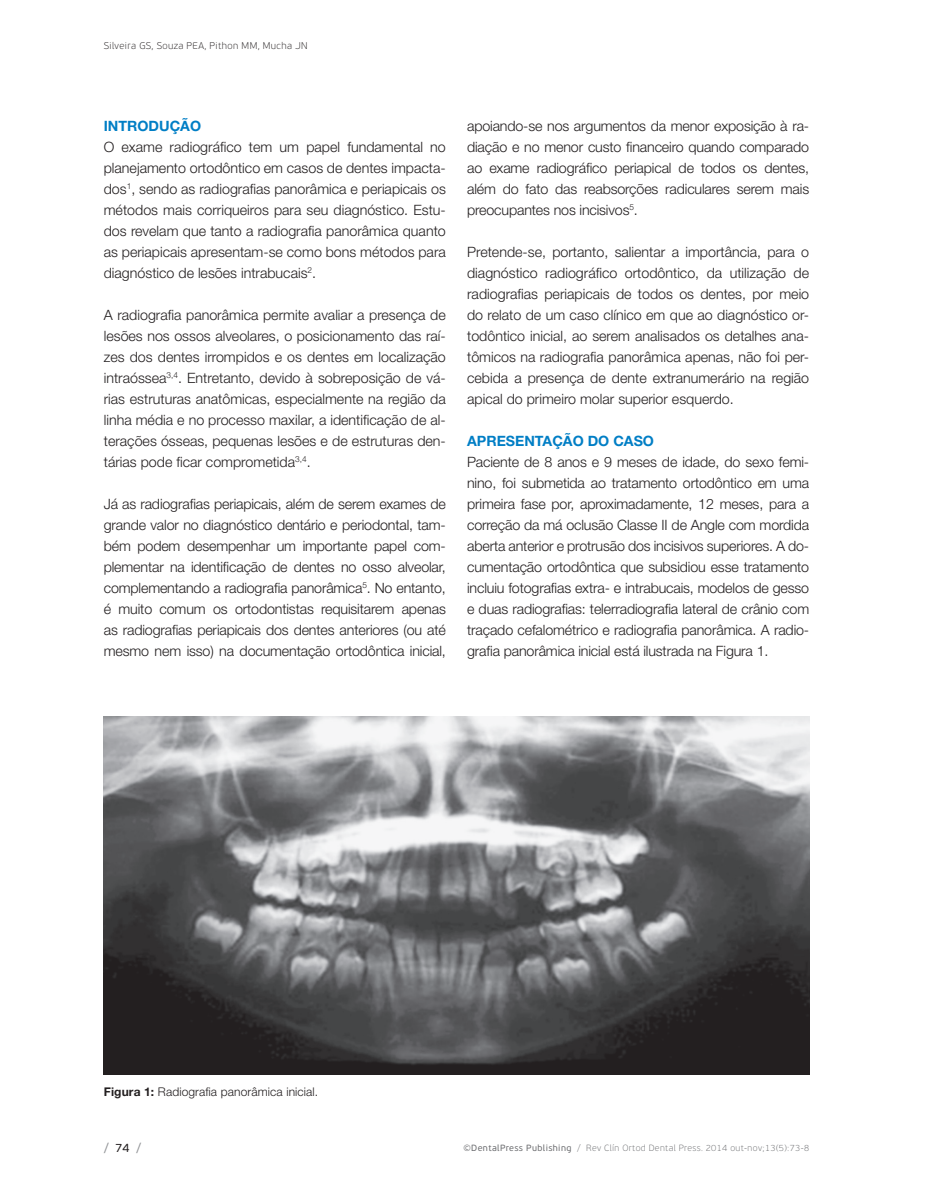
<style>
.page{position:relative;width:930px;height:1200px;background:#fff}
.page>*{position:absolute;margin:0;border:0;box-sizing:border-box;transform-origin:0 0}
.t1{font:300 14.25px/21px "Helvetica Neue LT Pro";letter-spacing:-.01em;color:#231f20;text-align:justify}
.t2{font:700 14.25px "Helvetica Neue LT Pro";color:#007ec5}
.t3{font:300 12px "Helvetica Neue LT Pro";letter-spacing:.01em;color:#231f20}
.t4{font:12px "Embraco Beau Sans";color:#939598}
.t5{font:100 9.75px "Embraco Beau Sans";letter-spacing:.04em;color:#231f20}
.t6{font:100 9px "Embraco Beau Sans";letter-spacing:.04em;color:#6c6d70}
.s1{font-weight:700}
.s2{color:#231f20}
.s3{font-weight:400}
</style>
<div class="page">
<img style="left:104px;top:717px;width:705px;height:358px">
<p class="t5" style="left:104px;top:40px;width:205px">Silveira GS, Souza PEA, Pithon MM, Mucha JN</p>
<p class="t2" style="left:104px;top:117px;width:99px">INTRODUÇÃO</p>
<p class="t1" style="left:104px;top:136px;width:344px">O exame radiográfico tem um papel fundamental no planejamento ortodôntico em casos de dentes impacta&shy;dos<sup>1</sup>, sendo as radiografias panorâmica e periapicais os métodos mais corriqueiros para seu diagnóstico. Estu&shy;dos revelam que tanto a radiografia panorâmica quanto as periapicais apresentam-se como bons métodos para diagnóstico de lesões intrabucais<sup>2</sup>.</p>
<p class="t1" style="left:104px;top:304px;width:344px">A radiografia panorâmica permite avaliar a presença de lesões nos ossos alveolares, o posicionamento das raí&shy;zes dos dentes irrompidos e os dentes em localização intraóssea<sup>3,4</sup>. Entretanto, devido à sobreposição de vá&shy;rias estruturas anatômicas, especialmente na região da linha média e no processo maxilar, a identificação de al&shy;terações ósseas, pequenas lesões e de estruturas den&shy;tárias pode ficar comprometida<sup>3,4</sup>.</p>
<p class="t1" style="left:104px;top:493px;width:344px">Já as radiografias periapicais, além de serem exames de grande valor no diagnóstico dentário e periodontal, tam&shy;bém podem desempenhar um importante papel com&shy;plementar na identificação de dentes no osso alveolar, complementando a radiografia panorâmica<sup>5</sup>. No entanto, é muito comum os ortodontistas requisitarem apenas as radiografias periapicais dos dentes anteriores (ou até mesmo nem isso) na documentação ortodôntica inicial,</p>
<p class="t1" style="left:467px;top:115px;width:344px">apoiando-se nos argumentos da menor exposição à ra&shy;diação e no menor custo financeiro quando comparado ao exame radiográfico periapical de todos os dentes, além do fato das reabsorções radiculares serem mais preocupantes nos incisivos<sup>5</sup>.</p>
<p class="t1" style="left:467px;top:241px;width:344px">Pretende-se, portanto, salientar a importância, para o diagnóstico radiográfico ortodôntico, da utilização de radiografias periapicais de todos os dentes, por meio do relato de um caso clínico em que ao diagnóstico or&shy;todôntico inicial, ao serem analisados os detalhes ana&shy;tômicos na radiografia panorâmica apenas, não foi per&shy;cebida a presença de dente extranumerário na região apical do primeiro molar superior esquerdo.</p>
<p class="t2" style="left:467px;top:432px;width:188px">APRESENTAÇÃO DO CASO</p>
<p class="t1" style="left:467px;top:451px;width:344px">Paciente de 8 anos e 9 meses de idade, do sexo femi&shy;nino, foi submetida ao tratamento ortodôntico em uma primeira fase por, aproximadamente, 12 meses, para a correção da má oclusão Classe II de Angle com mordida aberta anterior e protrusão dos incisivos superiores. A do&shy;cumentação ortodôntica que subsidiou esse tratamento incluiu fotografias extra- e intrabucais, modelos de gesso e duas radiografias: telerradiografia lateral de crânio com traçado cefalométrico e radiografia panorâmica. A radio&shy;grafia panorâmica inicial está ilustrada na Figura 1.</p>
<p class="t3" style="left:104px;top:1085px;width:216px"><span class="s1">Figura 1:</span> Radiografia panorâmica inicial.</p>
<p class="t4" style="left:104px;top:1140px;width:39px">/ <span class="s2">74</span> /</p>
<p class="t6" style="left:464px;top:1143px;width:347px"><span class="s3">©DentalPress Publishing</span> / Rev Clín Ortod Dental Press. 2014 out-nov;13(5):73-8</p>
</div>
